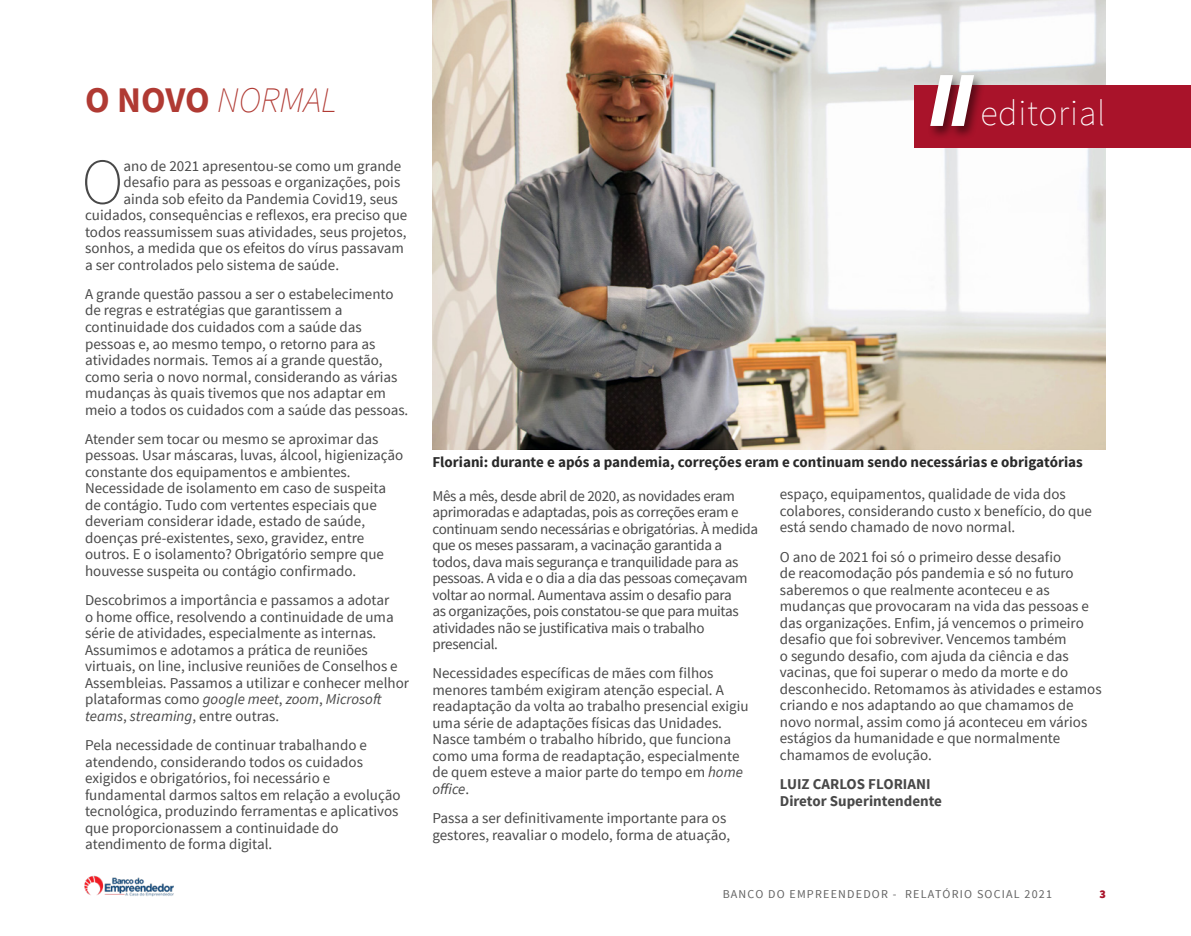
<style>
.page{position:relative;width:1191px;height:936px;background:#fff}
.page>*{position:absolute;margin:0;border:0;box-sizing:border-box;transform-origin:0 0}
.t1{font:200 64.95px "Source Sans Pro";color:#484848}
.t2{font:italic 200 36px "Source Sans Pro";color:#b03a33}
.t3{font:200 36px "Source Sans Pro";letter-spacing:.02em;color:#fff}
.t4{font:15px/16.5px "Source Sans Pro";color:#484848}
.t5{font:15px/16.5px "Source Sans Pro";letter-spacing:-.02em;color:#484848}
.t6{font:700 15px "Source Sans Pro";color:#292929}
.t7{font:700 15px/16.5px "Source Sans Pro";color:#484848}
.t8{font:12px "Source Sans Pro";letter-spacing:.1em;color:#636363}
.t9{font:900 12px "Source Sans Pro";color:#a9132a}
.s1{font-weight:700;font-style:normal}
.s2{font-style:italic}
</style>
<div class="page">
<img style="left:84px;top:875px;width:90px;height:22px">
<img style="left:432px;top:0;width:674px;height:449px">
<div style="left:914px;top:85px;width:277px;height:62px;background:#a9132a"></div>
<div style="left:926px;top:73px;width:59px;height:67px;background:#000;opacity:.5"></div>
<svg style="left:930px;top:75px;width:44px;height:51px"></svg>
<h2 class="t2" style="left:85px;top:78px;width:253px"><span class="s1">O NOVO</span> NORMAL</h2>
<h1 class="t1" style="left:81px;top:143px;width:44px">O</h1>
<p class="t4" style="left:124px;top:158px;width:279px">ano de 2021 apresentou-se como um grande</p>
<p class="t4" style="left:124px;top:174px;width:278px">desafio para as pessoas e organizações, pois</p>
<p class="t4" style="left:124px;top:191px;width:276px">ainda sob efeito da Pandemia Covid19, seus</p>
<p class="t4" style="left:85px;top:207px;width:324px">cuidados, consequências e reflexos, era preciso que</p>
<p class="t4" style="left:85px;top:224px;width:323px">todos reassumissem suas atividades, seus projetos,</p>
<p class="t4" style="left:85px;top:240px;width:320px">sonhos, a medida que os efeitos do vírus passavam</p>
<p class="t4" style="left:85px;top:257px;width:255px">a ser controlados pelo sistema de saúde.</p>
<p class="t4" style="left:85px;top:286px;width:325px">A grande questão passou a ser o estabelecimento de regras e estratégias que garantissem a continuidade dos cuidados com a saúde das pessoas e, ao mesmo tempo, o retorno para as atividades normais. Temos aí a grande questão, como seria o novo normal, considerando as várias mudanças às quais tivemos que nos adaptar em meio a todos os cuidados com a saúde das pessoas.</p>
<p class="t4" style="left:85px;top:431px;width:320px">Atender sem tocar ou mesmo se aproximar das pessoas. Usar máscaras, luvas, álcool, higienização constante dos equipamentos e ambientes.<br>Necessidade de isolamento em caso de suspeita de contágio. Tudo com vertentes especiais que deveriam considerar idade, estado de saúde, doenças pré-existentes, sexo, gravidez, entre outros. E o isolamento? Obrigatório sempre que houvesse suspeita ou contágio confirmado.</p>
<p class="t4" style="left:85px;top:592px;width:325px">Descobrimos a importância e passamos a adotar<br>o home office, resolvendo a continuidade de uma série de atividades, especialmente as internas.<br>Assumimos e adotamos a prática de reuniões virtuais, on line, inclusive reuniões de Conselhos e Assembleias. Passamos a utilizar e conhecer melhor plataformas como <span class="s2">google meet</span>, <span class="s2">zoom</span>, <span class="s2">Microsoft teams</span>, <span class="s2">streaming</span>, entre outras.</p>
<p class="t4" style="left:85px;top:737px;width:317px">Pela necessidade de continuar trabalhando e atendendo, considerando todos os cuidados exigidos e obrigatórios, foi necessário e fundamental darmos saltos em relação a evolução tecnológica, produzindo ferramentas e aplicativos que proporcionassem a continuidade do atendimento de forma digital.</p>
<h2 class="t3" style="left:980px;top:92px;width:127px">editorial</h2>
<p class="t6" style="left:432px;top:452px;width:652px">Floriani: durante e após a pandemia, correções eram e continuam sendo necessárias e obrigatórias</p>
<p class="t5" style="left:432px;top:487px;width:327px">Mês a mês, desde abril de 2020, as novidades eram aprimoradas e adaptadas, pois as correções eram e continuam sendo necessárias e obrigatórias. À medida que os meses passaram, a vacinação garantida a todos, dava mais segurança e tranquilidade para as pessoas. A vida e o dia a dia das pessoas começavam voltar ao normal. Aumentava assim o desafio para<br>as organizações, pois constatou-se que para muitas atividades não se justificativa mais o trabalho presencial.</p>
<p class="t4" style="left:432px;top:665px;width:318px">Necessidades específicas de mães com filhos menores também exigiram atenção especial. A readaptação da volta ao trabalho presencial exigiu uma série de adaptações físicas das Unidades.<br>Nasce também o trabalho híbrido, que funciona como uma forma de readaptação, especialmente de quem esteve a maior parte do tempo em <span class="s2">home office</span>.</p>
<p class="t4" style="left:432px;top:810px;width:299px">Passa a ser definitivamente importante para os gestores, reavaliar o modelo, forma de atuação,</p>
<p class="t4" style="left:780px;top:486px;width:314px">espaço, equipamentos, qualidade de vida dos colabores, considerando custo x benefício, do que está sendo chamado de novo normal.</p>
<p class="t4" style="left:780px;top:548px;width:323px">O ano de 2021 foi só o primeiro desse desafio<br>de reacomodação pós pandemia e só no futuro saberemos o que realmente aconteceu e as mudanças que provocaram na vida das pessoas e das organizações. Enfim, já vencemos o primeiro desafio que foi sobreviver. Vencemos também<br>o segundo desafio, com ajuda da ciência e das vacinas, que foi superar o medo da morte e do desconhecido. Retomamos às atividades e estamos criando e nos adaptando ao que chamamos de novo normal, assim como já aconteceu em vários estágios da humanidade e que normalmente chamamos de evolução.</p>
<p class="t7" style="left:780px;top:776px;width:164px">LUIZ CARLOS FLORIANI<br>Diretor Superintendente</p>
<p class="t8" style="left:722px;top:886px;width:331px">BANCO DO EMPREENDEDOR - RELATÓRIO SOCIAL 2021</p>
<p class="t9" style="left:1099px;top:886px;width:8px">3</p>
</div>
